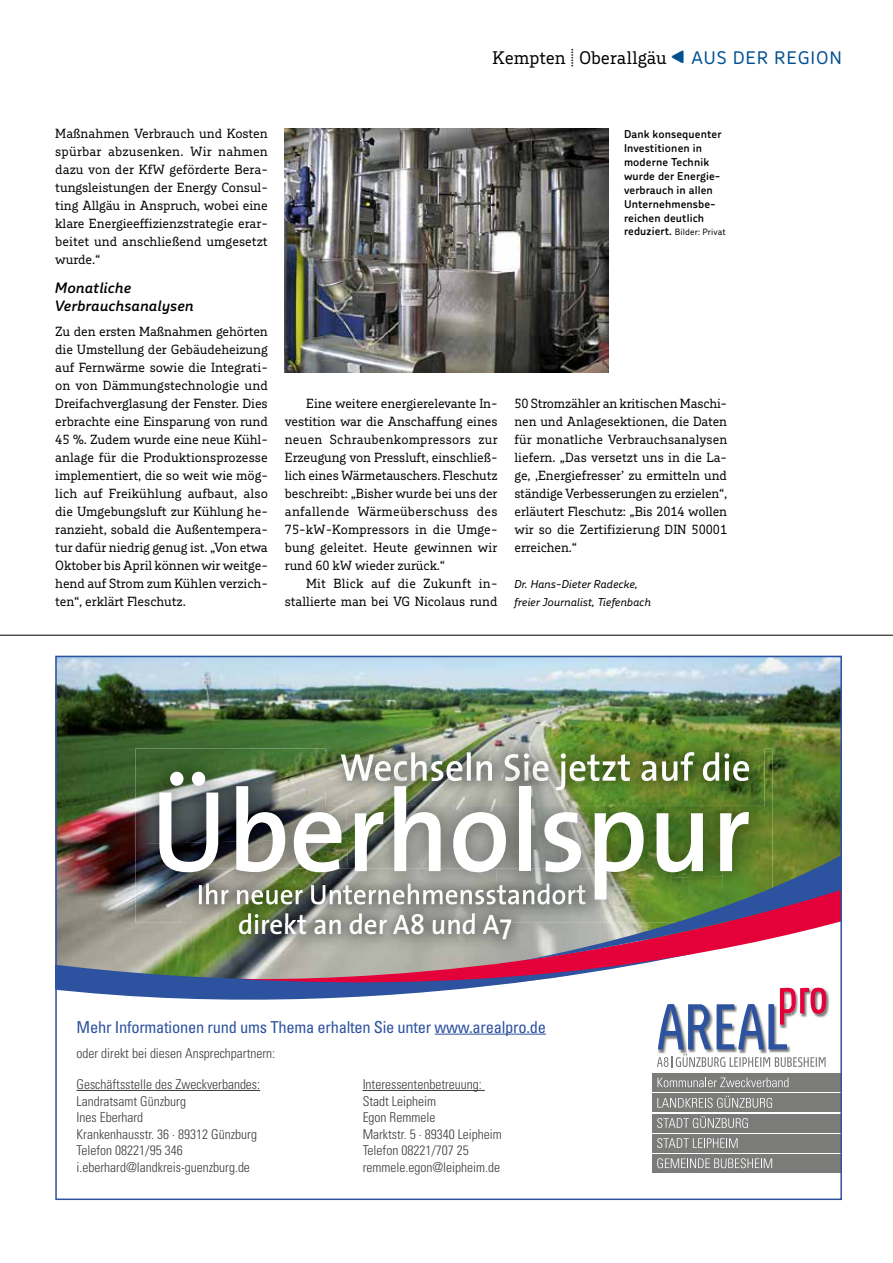
<style>
.page{position:relative;width:893px;height:1263px;background:#fff}
.page>*{position:absolute;margin:0;border:0;box-sizing:border-box;transform-origin:0 0}
.t1{font:600 116.4px "The Sans";color:#fff;scale:.95 1}
.t2{font:600 28.35px "The Sans";color:#fff;scale:.95 1}
.t3{font:18px "Roletta Slab Std";letter-spacing:-.01em;color:#000}
.t4{font:condensed 16.5px "Univers";letter-spacing:-.015em;color:#2d52a0}
.t5{font:italic 500 15px/18px "Roletta Sans Std";color:#000}
.t6{font:300 condensed 13.5px/16.5px "Univers";color:#3b3b3a}
.t7{font:13.2px/18px "Roletta Slab Std";letter-spacing:-.01em;color:#000;text-align:justify}
.t8{font:13.2px "Roletta Slab Std";letter-spacing:.015em;color:#000}
.t9{font:13.2px "Roletta Slab Std";letter-spacing:.01em;color:#000}
.t10{font:500 11.25px/13.8px "Roletta Sans Std";letter-spacing:.01em;color:#000}
.t11{font:italic 11.25px/18px "Roletta Sans Std";letter-spacing:-.01em;color:#000}
.t12{font:9px "Roletta Sans Std";letter-spacing:.01em;color:#000}
.s1{font-family:"Roletta Sans Std";font-weight:500;font-size:30px;color:#005091}
.s2{font-family:"Roletta Sans Std";color:#005091}
.s3{font-weight:500;font-size:11.25px}
</style>
<div class="page">
<img style="left:284px;top:129px;width:325px;height:243px">
<img style="left:58px;top:659px;width:781px;height:279px">
<img style="left:326px;top:736px;width:438px;height:70px">
<img style="left:183px;top:868px;width:341px;height:70px">
<img style="left:183px;top:923px;width:52px;height:11px">
<img style="left:135px;top:748px;width:212px;height:90px">
<img style="left:720px;top:748px;width:52px;height:99px">
<img style="left:346px;top:806px;width:214px;height:62px">
<img style="left:560px;top:806px;width:163px;height:41px">
<img style="left:135px;top:838px;width:213px;height:52px">
<img style="left:135px;top:890px;width:48px;height:33px">
<img style="left:137px;top:781px;width:59px;height:1px">
<img style="left:204px;top:752px;width:122px;height:38px">
<img style="left:326px;top:752px;width:423px;height:38px">
<img style="left:183px;top:883px;width:341px;height:21px">
<svg style="left:179px;top:913px;width:4px;height:10px"></svg>
<img style="left:183px;top:913px;width:52px;height:10px">
<svg style="left:58px;top:938px;width:329px;height:62px;background:#70858f"></svg>
<svg style="left:235px;top:885px;width:426px;height:110px"></svg>
<svg style="left:524px;top:847px;width:315px;height:113px;background:#927b6f"></svg>
<div style="left:653px;top:1074px;width:189px;height:18px;background:#7b7b7a"></div>
<div style="left:653px;top:1094px;width:189px;height:18px;background:#7b7b7a"></div>
<div style="left:653px;top:1114px;width:189px;height:18px;background:#7b7b7a"></div>
<div style="left:653px;top:1134px;width:189px;height:18px;background:#7b7b7a"></div>
<div style="left:653px;top:1154px;width:189px;height:18px;background:#7b7b7a"></div>
<svg style="left:657px;top:1077px;width:131px;height:10px"></svg>
<svg style="left:657px;top:1096px;width:115px;height:12px"></svg>
<svg style="left:657px;top:1116px;width:91px;height:12px"></svg>
<svg style="left:657px;top:1138px;width:81px;height:10px"></svg>
<svg style="left:657px;top:1158px;width:115px;height:10px"></svg>
<img style="left:783px;top:987px;width:47px;height:29px">
<svg style="left:657px;top:988px;width:169px;height:80px"></svg>
<hr style="left:435px;top:1034px;width:111px;height:1px;background:#2d52a0">
<hr style="left:363px;top:1090px;width:122px;height:1px;background:#3b3b3a">
<hr style="left:77px;top:1090px;width:183px;height:1px;background:#3b3b3a">
<hr style="left:0;top:635px;width:893px;height:1px;background:#000">
<p class="t3" style="left:493px;top:47px;width:351px">Kempten | Oberallgäu <span class="s1">←</span> <span class="s2">AUS DER REGION</span></p>
<p class="t7" style="left:55px;top:125px;width:214px">Maßnahmen Verbrauch und Kosten spürbar abzusenken. Wir nahmen dazu von der KfW geförderte Bera&shy;tungsleistungen der Energy Consul&shy;ting Allgäu in Anspruch, wobei eine klare Energieeffizienzstrategie erar&shy;beitet und anschließend umgesetzt wurde.“</p>
<p class="t5" style="left:55px;top:279px;width:140px">Monatliche<br>Verbrauchsanalysen</p>
<p class="t7" style="left:55px;top:323px;width:214px">Zu den ersten Maßnahmen gehörten die Umstellung der Gebäudeheizung auf Fernwärme sowie die Integrati&shy;on von Dämmungstechnologie und Dreifachverglasung der Fenster. Dies erbrachte eine Einsparung von rund 45 %. Zudem wurde eine neue Kühl&shy;anlage für die Produktionsprozesse implementiert, die so weit wie mög&shy;lich auf Freikühlung aufbaut, also die Umgebungsluft zur Kühlung he&shy;ranzieht, sobald die Außentempera&shy;tur dafür niedrig genug ist. „Von etwa Oktober bis April können wir weitge&shy;hend auf Strom zum Kühlen verzich&shy;ten“, erklärt Fleschutz.</p>
<p class="t10" style="left:624px;top:127px;width:99px">Dank konsequenter<br>Investitionen in moderne Technik wurde der Energie&shy;verbrauch in allen<br>Unternehmensbe&shy;reichen deutlich</p>
<p class="t12" style="left:624px;top:227px;width:103px"><span class="s3">reduziert.</span> Bilder: Privat</p>
<p class="t7" style="left:306px;top:394px;width:193px">Eine weitere energierelevante In-</p>
<p class="t7" style="left:285px;top:412px;width:214px">vestition war die Anschaffung eines</p>
<p class="t8" style="left:285px;top:432px;width:214px">neuen Schraubenkompressors zur</p>
<p class="t7" style="left:285px;top:448px;width:214px">Erzeugung von Pressluft, einschließ-</p>
<p class="t7" style="left:285px;top:466px;width:214px">lich eines Wärmetauschers. Fleschutz</p>
<p class="t7" style="left:285px;top:484px;width:214px">beschreibt: „Bisher wurde bei uns der</p>
<p class="t8" style="left:285px;top:504px;width:214px">anfallende Wärmeüberschuss des</p>
<p class="t7" style="left:285px;top:520px;width:214px">75-kW-Kompressors in die Umge-</p>
<p class="t7" style="left:285px;top:538px;width:214px">bung geleitet. Heute gewinnen wir</p>
<p class="t7" style="left:285px;top:556px;width:162px">rund 60 kW wieder zurück.“</p>
<p class="t9" style="left:306px;top:576px;width:193px">Mit Blick auf die Zukunft in-</p>
<p class="t7" style="left:285px;top:592px;width:214px">stallierte man bei VG Nicolaus rund</p>
<p class="t7" style="left:514px;top:394px;width:214px">50 Stromzähler an kritischen Maschi&shy;nen und Anlagesektionen, die Daten für monatliche Verbrauchsanalysen liefern. „Das versetzt uns in die La&shy;ge, ‚Energiefresser’ zu ermitteln und ständige Verbesserungen zu erzielen“, erläutert Fleschutz: „Bis 2014 wollen wir so die Zertifizierung DIN 50001 erreichen.“</p>
<p class="t11" style="left:514px;top:575px;width:138px">Dr. Hans-Dieter Radecke, freier Journalist, Tiefenbach</p>
<p class="t1" style="left:151px;top:735px;width:633px">Überholspur</p>
<p class="t2" style="left:238px;top:901px;width:290px">direkt an der A8 und A7</p>
<p class="t4" style="left:77px;top:1016px;width:471px">Mehr Informationen rund ums Thema erhalten Sie unter www.arealpro.de</p>
<p class="t6" style="left:77px;top:1045px;width:200px">oder direkt bei diesen Ansprechpartnern:</p>
<p class="t6" style="left:363px;top:1076px;width:141px">Interessentenbetreuung:<br>Stadt Leipheim<br>Egon Remmele<br>Marktstr. 5 · 89340 Leipheim<br>Telefon 08221/707 25 remmele.egon@leipheim.de</p>
<p class="t6" style="left:77px;top:1076px;width:185px">Geschäftsstelle des Zweckverbandes:<br>Landratsamt Günzburg<br>Ines Eberhard<br>Krankenhausstr. 36 · 89312 Günzburg<br>Telefon 08221/95 346 i.eberhard@landkreis-guenzburg.de</p>
</div>
